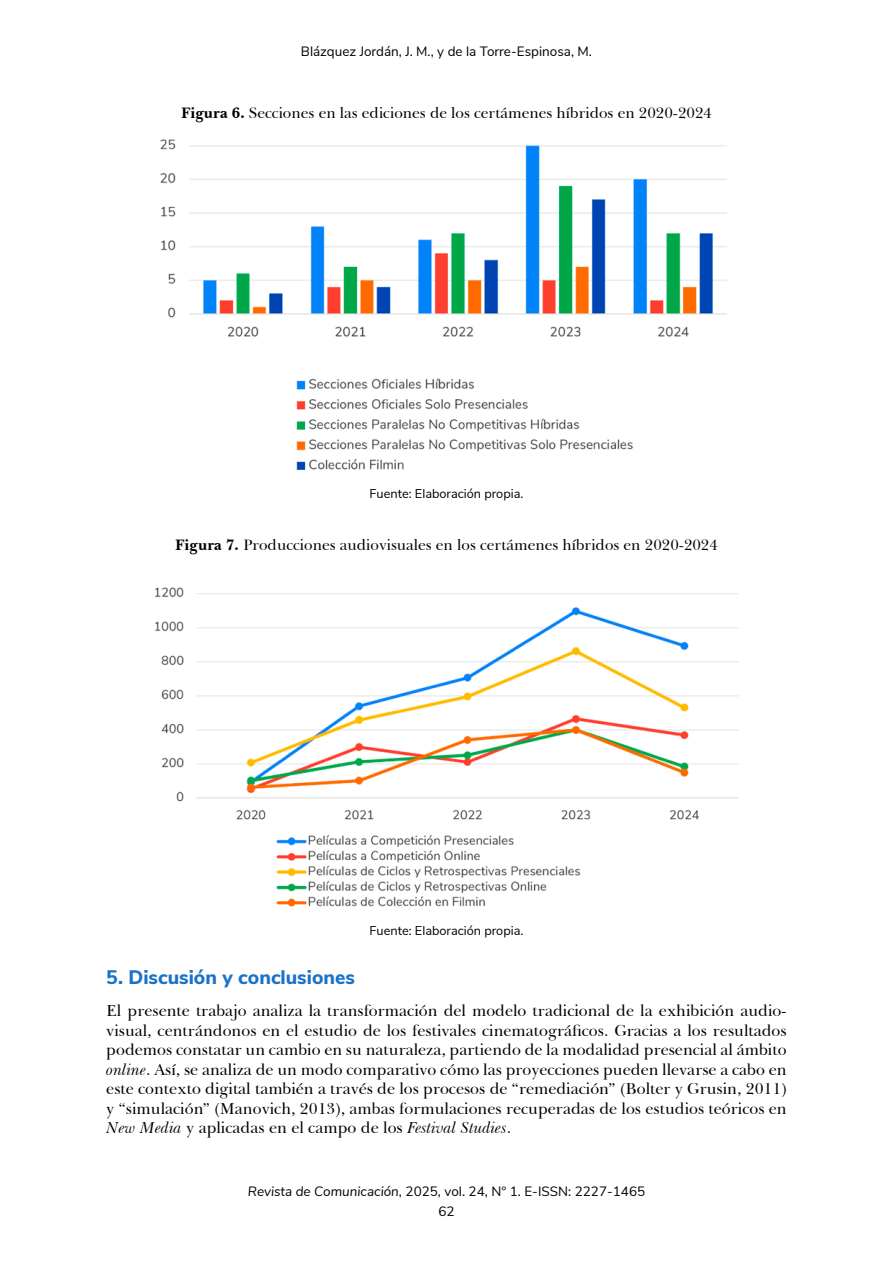
<style>
.page{position:relative;width:893px;height:1263px;background:#fff}
.page>*{position:absolute;margin:0;border:0;box-sizing:border-box;transform-origin:0 0}
.Texto{font:800 19.5px "Nunito Sans";color:#1972c8}
.Texto-2{font:16.2px/19.5px "Baskerville BT";color:#000;text-align:justify}
.Tabla-título{font:15.45px "Baskerville BT";color:#000}
.t1{font:13.5px/20.4px "Nunito Sans";color:#000;text-align:center}
.Tabla-pie{font:12.75px "Nunito Sans";color:#000}
.s1{font-weight:700}
.s2{font-style:italic}
</style>
<div class="page">
<img style="left:160px;top:139px;width:567px;height:331px">
<img style="left:155px;top:587px;width:584px;height:320px">
<p class="t1" style="left:301px;top:40px;width:293px">Blázquez Jordán, J. M., y de la Torre-Espinosa, M.</p>
<p class="Tabla-título" style="left:181px;top:102px;width:532px"><span class="s1">Figura 6.</span> Secciones en las ediciones de los certámenes híbridos en 2020-2024</p>
<p class="Tabla-pie" style="left:370px;top:484px;width:155px">Fuente: Elaboración propia.</p>
<p class="Tabla-título" style="left:175px;top:534px;width:544px"><span class="s1">Figura 7.</span> Producciones audiovisuales en los certámenes híbridos en 2020-2024</p>
<p class="Tabla-pie" style="left:370px;top:922px;width:155px">Fuente: Elaboración propia.</p>
<p class="Texto" style="left:106px;top:963px;width:250px">5. Discusión y conclusiones</p>
<p class="Texto-2" style="left:106px;top:1001px;width:682px">El presente trabajo analiza la transformación del modelo tradicional de la exhibición audio&shy;visual, centrándonos en el estudio de los festivales cinematográficos. Gracias a los resultados podemos constatar un cambio en su naturaleza, partiendo de la modalidad presencial al ámbito <span class="s2">online</span>. Así, se analiza de un modo comparativo cómo las proyecciones pueden llevarse a cabo en este contexto digital también a través de los procesos de “remediación” (Bolter y Grusin, 2011) y “simulación” (Manovich, 2013), ambas formulaciones recuperadas de los estudios teóricos en <span class="s2">New Media</span> y aplicadas en el campo de los <span class="s2">Festival Studies</span>.</p>
<p class="t1" style="left:248px;top:1180px;width:399px"><span class="s2">Revista de Comunicación</span>, 2025, vol. 24, N° 1. E-ISSN: 2227-1465<br>62</p>
</div>
